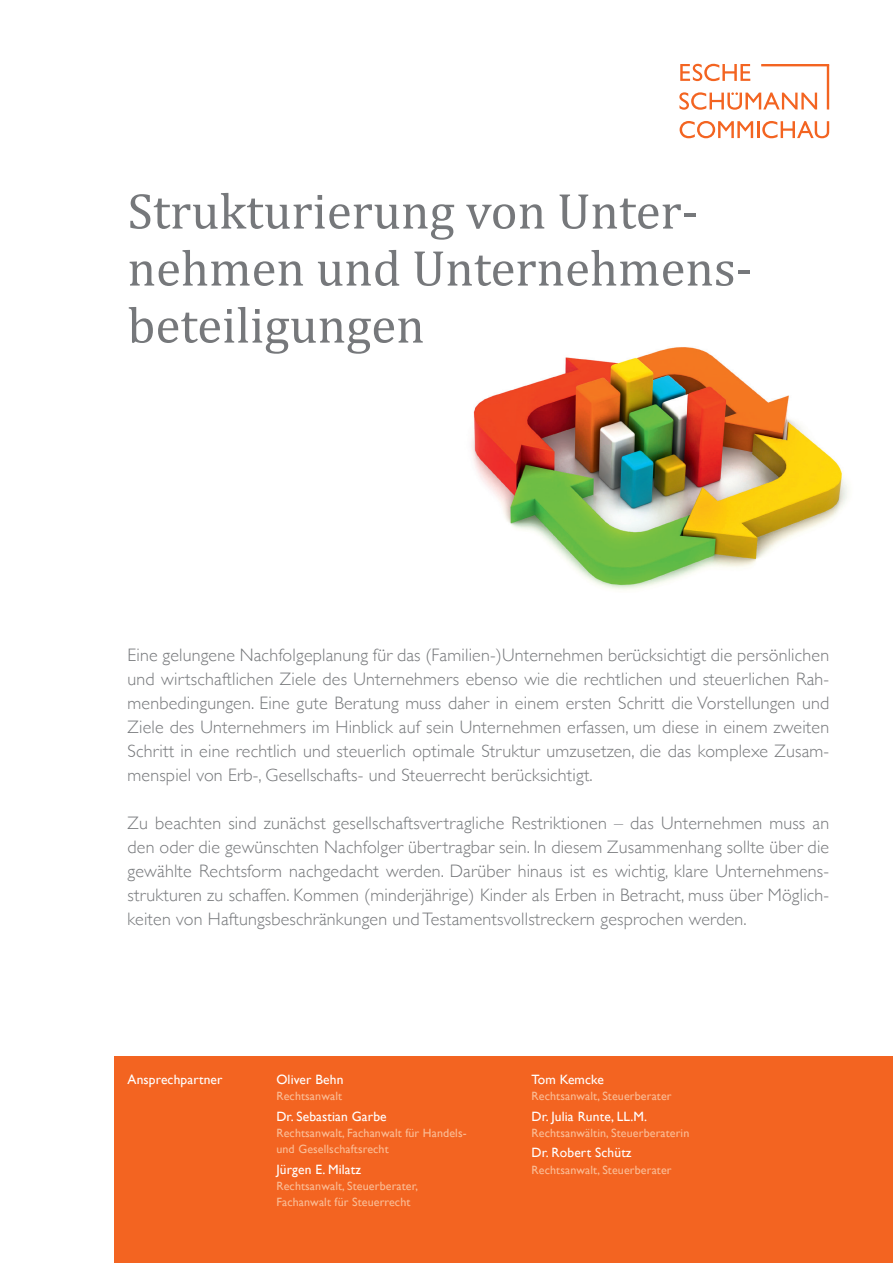
<style>
.page{position:relative;width:893px;height:1263px;background:#fff}
.page>*{position:absolute;margin:0;border:0;box-sizing:border-box;transform-origin:0 0}
.t1{font:51px/57px "Cambria";color:#76787b}
.t2{font:300 18px/24px "Gill Sans";letter-spacing:.01em;color:#76787b;text-align:justify}
.t3{font:13.5px "Gill Sans";letter-spacing:.01em;color:#fff}
.t4{font:12px/16.2px "Gill Sans";letter-spacing:.01em;color:#fabd96}
</style>
<div class="page">
<svg style="left:680px;top:121px;width:149px;height:17px"></svg>
<svg style="left:679px;top:64px;width:150px;height:46px"></svg>
<div style="left:115px;top:1057px;width:778px;height:206px;background:#f36421"></div>
<img style="left:471px;top:347px;width:377px;height:243px">
<h1 class="t1" style="left:128px;top:182px;width:627px">Strukturierung von Unter&shy;nehmen und Unternehmens&shy;beteiligungen</h1>
<p class="t2" style="left:128px;top:642px;width:703px">Eine gelungene Nachfolgeplanung für das (Familien-)Unternehmen berücksichtigt die persönlichen und wirtschaftlichen Ziele des Unternehmers ebenso wie die rechtlichen und steuerlichen Rah&shy;menbedingungen. Eine gute Beratung muss daher in einem ersten Schritt die Vorstellungen und Ziele des Unternehmers im Hinblick auf sein Unternehmen erfassen, um diese in einem zweiten Schritt in eine rechtlich und steuerlich optimale Struktur umzusetzen, die das komplexe Zusam&shy;menspiel von Erb-, Gesellschafts- und Steuerrecht berücksichtigt.</p>
<p class="t2" style="left:128px;top:810px;width:703px">Zu beachten sind zunächst gesellschaftsvertragliche Restriktionen – das Unternehmen muss an den oder die gewünschten Nachfolger übertragbar sein. In diesem Zusammenhang sollte über die gewählte Rechtsform nachgedacht werden. Darüber hinaus ist es wichtig, klare Unternehmens&shy;strukturen zu schaffen. Kommen (minderjährige) Kinder als Erben in Betracht, muss über Möglich&shy;keiten von Haftungsbeschränkungen und Testamentsvollstreckern gesprochen werden.</p>
<p class="t3" style="left:128px;top:1072px;width:96px">Ansprechpartner</p>
<p class="t3" style="left:276px;top:1072px;width:69px">Oliver Behn</p>
<p class="t4" style="left:276px;top:1088px;width:67px">Rechtsanwalt</p>
<p class="t3" style="left:276px;top:1108px;width:112px">Dr. Sebastian Garbe</p>
<p class="t4" style="left:276px;top:1125px;width:192px">Rechtsanwalt, Fachanwalt für Handels&shy;und Gesellschaftsrecht</p>
<p class="t3" style="left:276px;top:1161px;width:86px">Jürgen E. Milatz</p>
<p class="t4" style="left:276px;top:1177px;width:143px">Rechtsanwalt, Steuerberater,<br>Fachanwalt für Steuerrecht</p>
<p class="t3" style="left:531px;top:1072px;width:74px">Tom Kemcke</p>
<p class="t4" style="left:531px;top:1088px;width:142px">Rechtsanwalt, Steuerberater</p>
<p class="t3" style="left:531px;top:1108px;width:117px">Dr. Julia Runte, LL.M.</p>
<p class="t4" style="left:531px;top:1125px;width:159px">Rechtsanwältin, Steuerberaterin</p>
<p class="t3" style="left:531px;top:1145px;width:102px">Dr. Robert Schütz</p>
<p class="t4" style="left:531px;top:1161px;width:142px">Rechtsanwalt, Steuerberater</p>
</div>
